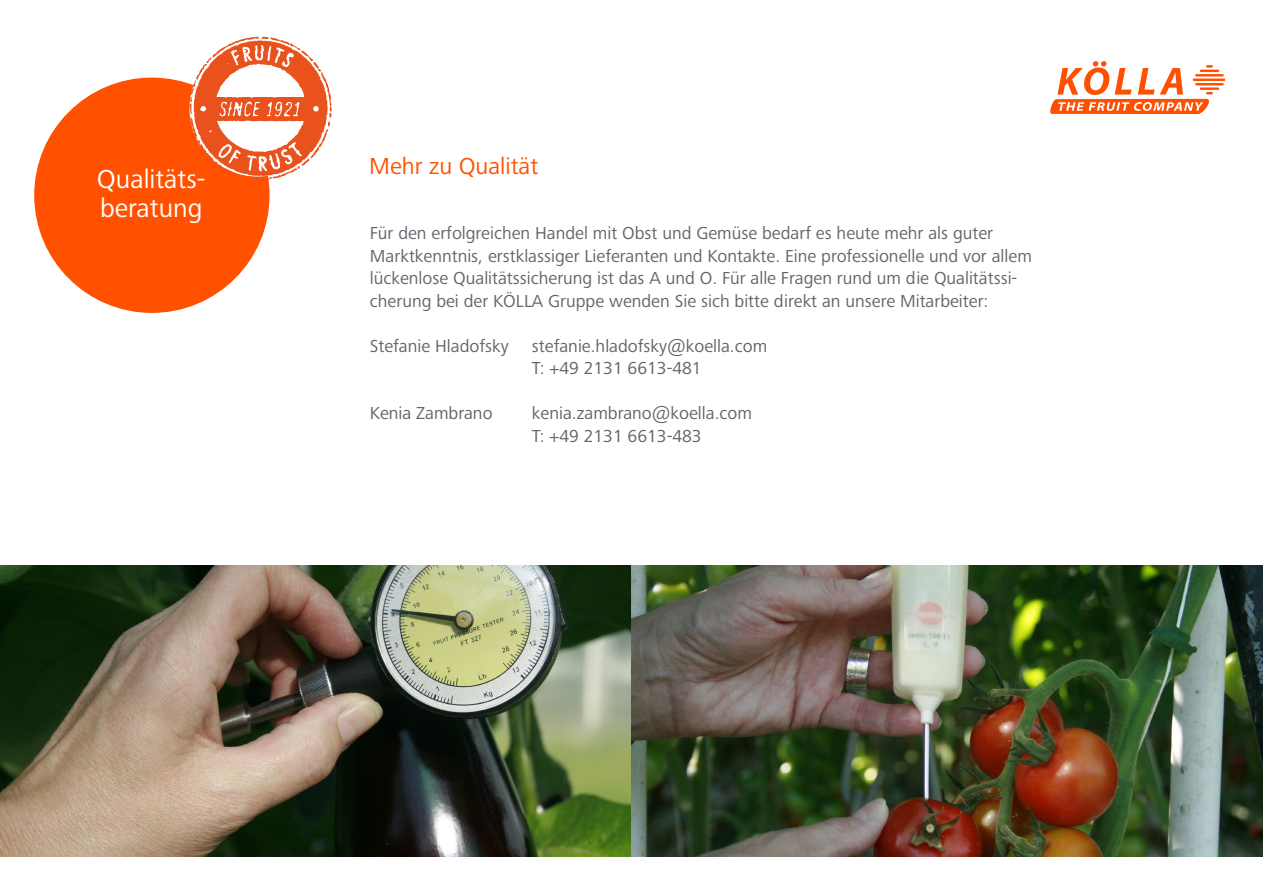
<style>
.page{position:relative;width:1263px;height:893px;background:#fff}
.page>*{position:absolute;margin:0;border:0;box-sizing:border-box;transform-origin:0 0}
.t1{font:27px/29px "Frutiger Next Pro";color:#fff}
.t2{font:24px "Frutiger Next Pro";color:#ff5100}
.t3{font:18px/22.5px "Frutiger Next Pro";color:#61646a}
</style>
<div class="page">
<hr style="left:1196px;top:74px;width:26px;height:3px;background:#fe5000">
<hr style="left:1196px;top:83px;width:26px;height:2px;background:#fe5000">
<hr style="left:1194px;top:79px;width:31px;height:2px;background:#fe5000">
<svg style="left:1050px;top:61px;width:168px;height:53px"></svg>
<div style="left:34px;top:78px;width:236px;height:235px;background:#ff5100;border-radius:50%"></div>
<svg style="left:189px;top:37px;width:143px;height:143px"></svg>
<img style="left:0;top:566px;width:1263px;height:290px">
<h1 class="t1" style="left:97px;top:165px;width:110px">Qualitäts&shy;beratung</h1>
<h2 class="t2" style="left:369px;top:152px;width:171px">Mehr zu Qualität</h2>
<p class="t3" style="left:370px;top:222px;width:663px">Für den erfolgreichen Handel mit Obst und Gemüse bedarf es heute mehr als guter Marktkenntnis, erstklassiger Lieferanten und Kontakte. Eine professionelle und vor allem lückenlose Qualitätssicherung ist das A und O. Für alle Fragen rund um die Qualitätssi&shy;cherung bei der KÖLLA Gruppe wenden Sie sich bitte direkt an unsere Mitarbeiter:</p>
<p class="t3" style="left:370px;top:335px;width:140px">Stefanie Hladofsky</p>
<p class="t3" style="left:532px;top:335px;width:237px">stefanie.hladofsky@koella.com<br>T: +49 2131 6613-481</p>
<p class="t3" style="left:370px;top:402px;width:124px">Kenia Zambrano</p>
<p class="t3" style="left:532px;top:402px;width:222px">kenia.zambrano@koella.com<br>T: +49 2131 6613-483</p>
</div>
